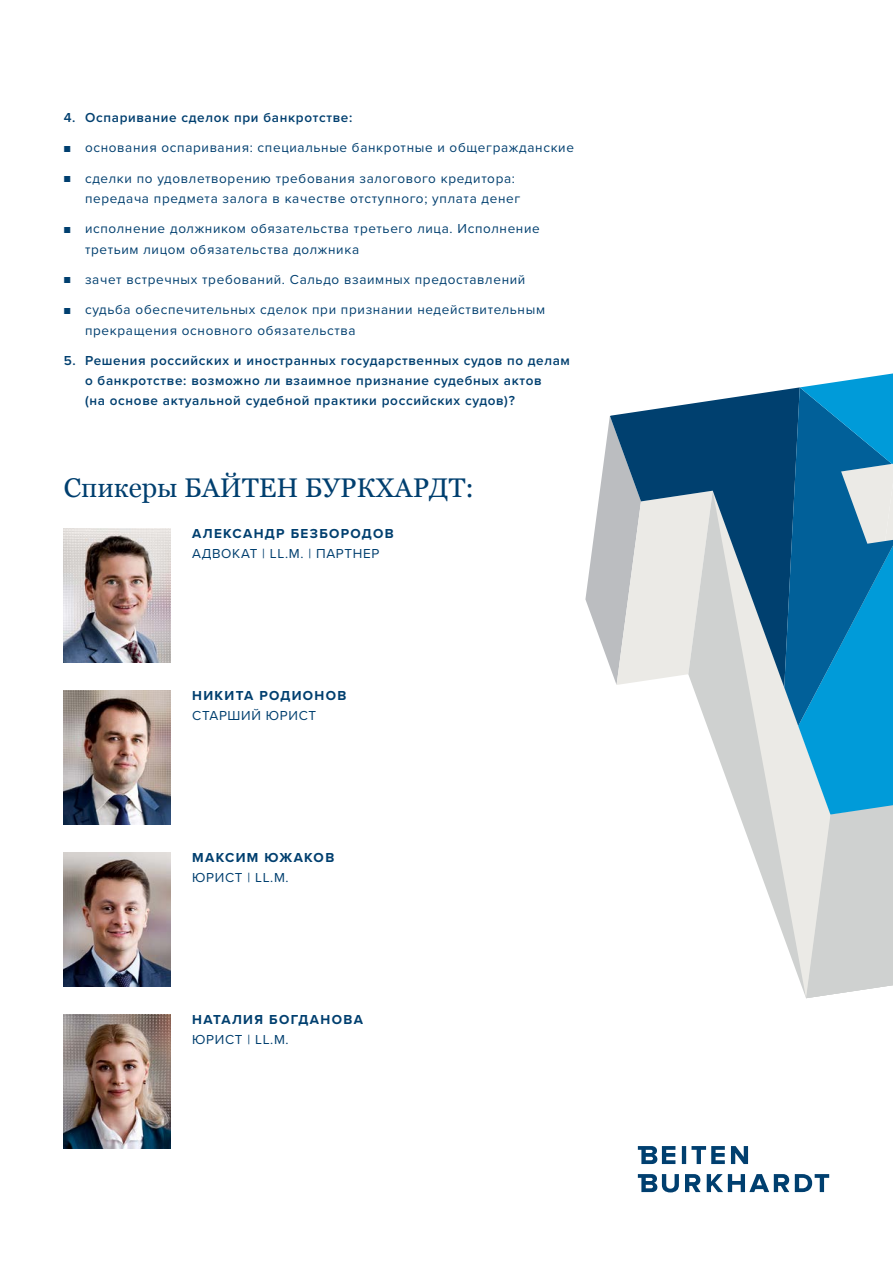
<style>
.page{position:relative;width:893px;height:1263px;background:#fff}
.page>*{position:absolute;margin:0;border:0;box-sizing:border-box;transform-origin:0 0}
.t1{font:27px "Georgia";color:#003f6f}
.t2{font:13.5px/20.2px "Proxima Nova";letter-spacing:.05em;color:#003f6f}
.t3{font:600 13.5px/20.2px "Proxima Nova";letter-spacing:.05em;color:#003f6f}
.t4{font:700 13.5px "Proxima Nova";letter-spacing:.1em;color:#003f6f}
.s1{font-family:"Zwo OT";font-weight:300;font-stretch:expanded;font-size:9px}
</style>
<div class="page">
<svg style="left:638px;top:1146px;width:110px;height:18px"></svg>
<svg style="left:638px;top:1174px;width:191px;height:18px"></svg>
<svg style="left:585px;top:416px;width:25px;height:251px"></svg>
<svg style="left:693px;top:687px;width:20px;height:55px"></svg>
<svg style="left:713px;top:687px;width:71px;height:250px"></svg>
<svg style="left:610px;top:389px;width:174px;height:298px;background:#859fb1"></svg>
<svg style="left:784px;top:373px;width:109px;height:625px;background:#58a2c4"></svg>
<img style="left:64px;top:529px;width:106px;height:134px">
<img style="left:64px;top:853px;width:106px;height:134px">
<img style="left:64px;top:691px;width:106px;height:134px">
<img style="left:64px;top:1015px;width:106px;height:134px">
<p class="t3" style="left:64px;top:107px;width:290px">4. Оспаривание сделок при банкротстве:</p>
<p class="t2" style="left:64px;top:137px;width:512px"><span class="s1">■</span> основания оспаривания: специальные банкротные и общегражданские</p>
<p class="t2" style="left:85px;top:167px;width:437px;text-indent:-21px"><span class="s1">■</span> сделки по удовлетворению требования залогового кредитора: передача предмета залога в качестве отступного; уплата денег</p>
<p class="t2" style="left:85px;top:218px;width:456px;text-indent:-21px"><span class="s1">■</span> исполнение должником обязательства третьего лица. Исполнение третьим лицом обязательства должника</p>
<p class="t2" style="left:64px;top:269px;width:463px"><span class="s1">■</span> зачет встречных требований. Сальдо взаимных предоставлений</p>
<p class="t2" style="left:85px;top:299px;width:462px;text-indent:-21px"><span class="s1">■</span> судьба обеспечительных сделок при признании недействительным прекращения основного обязательства</p>
<p class="t3" style="left:85px;top:350px;width:486px;text-indent:-21px">5. Решения российских и иностранных государственных судов по делам о банкротстве: возможно ли взаимное признание судебных актов<br>(на основе актуальной судебной практики российских судов)?</p>
<h1 class="t1" style="left:64px;top:468px;width:412px">Спикеры БАЙТЕН БУРКХАРДТ:</h1>
<p class="t4" style="left:192px;top:523px;width:203px">АЛЕКСАНДР БЕЗБОРОДОВ</p>
<p class="t2" style="left:192px;top:543px;width:189px">АДВОКАТ | LL.M. | ПАРТНЕР</p>
<p class="t4" style="left:192px;top:685px;width:156px">НИКИТА РОДИОНОВ</p>
<p class="t2" style="left:192px;top:705px;width:126px">СТАРШИЙ ЮРИСТ</p>
<p class="t4" style="left:192px;top:847px;width:144px">МАКСИМ ЮЖАКОВ</p>
<p class="t2" style="left:192px;top:867px;width:98px">ЮРИСТ | LL.M.</p>
<p class="t4" style="left:192px;top:1009px;width:172px">НАТАЛИЯ БОГДАНОВА</p>
<p class="t2" style="left:192px;top:1029px;width:98px">ЮРИСТ | LL.M.</p>
</div>
